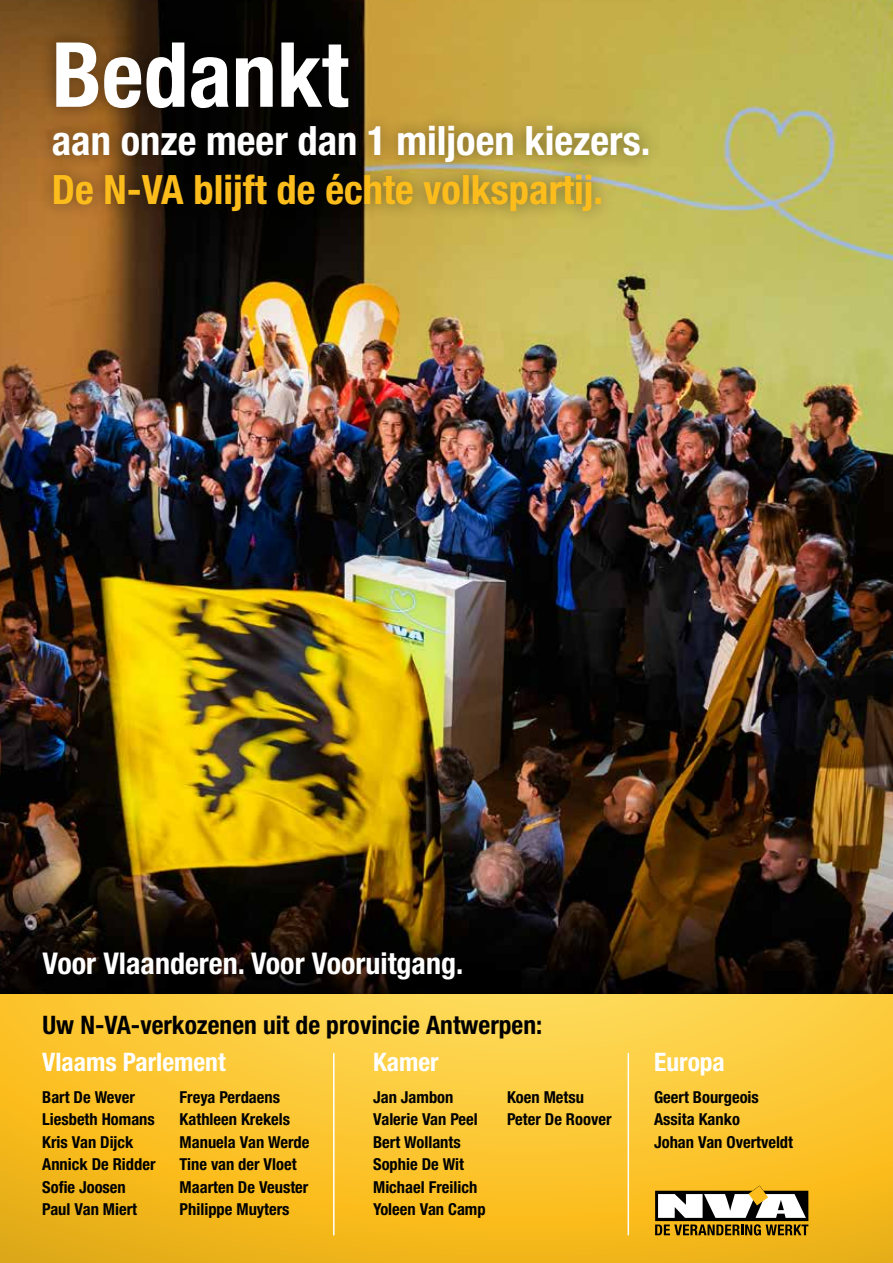
<style>
.page{position:relative;width:893px;height:1263px;background:#fff}
.page>*{position:absolute;margin:0;border:0;box-sizing:border-box;transform-origin:0 0}
.t1{font:700 condensed 90px "Helvetica Neue LT Std";color:#fff}
.t2{font:700 condensed 40.5px "Helvetica Neue LT Std";color:#fcbd1c}
.t3{font:700 condensed 40.5px "Helvetica Neue LT Std";color:#fff}
.t4{font:700 condensed 30px "Helvetica Neue LT Std";color:#fff}
.t5{font:700 condensed 25.5px "Helvetica Neue LT Std";color:#000}
.t6{font:700 condensed 25.5px "Helvetica Neue LT Std";color:#fff}
.t7{font:700 condensed 16.5px/22.5px "Helvetica Neue LT Std";color:#000}
</style>
<div class="page">
<svg style="left:0;top:994px;width:893px;height:269px;background:#f9c42f"></svg>
<svg style="left:655px;top:1185px;width:153px;height:50px"></svg>
<img style="left:0;top:0;width:893px;height:994px">
<div style="left:38px;top:27px;width:626px;height:199px;background:#000;opacity:.4"></div>
<hr style="left:333px;top:1053px;width:2px;height:182px;background:#fff">
<hr style="left:628px;top:1053px;width:1px;height:182px;background:#fff">
<h1 class="t1" style="left:52px;top:20px;width:298px">Bedankt</h1>
<h2 class="t3" style="left:52px;top:116px;width:600px">aan onze meer dan 1 miljoen kiezers.</h2>
<h2 class="t2" style="left:52px;top:165px;width:553px">De N-VA blijft de échte volkspartij.</h2>
<h3 class="t4" style="left:43px;top:945px;width:422px">Voor Vlaanderen. Voor Vooruitgang.</h3>
<h3 class="t5" style="left:43px;top:1009px;width:501px">Uw N-VA-verkozenen uit de provincie Antwerpen:</h3>
<h3 class="t6" style="left:42px;top:1047px;width:185px">Vlaams Parlement</h3>
<h3 class="t6" style="left:373px;top:1047px;width:67px">Kamer</h3>
<h3 class="t6" style="left:654px;top:1047px;width:72px">Europa</h3>
<p class="t7" style="left:654px;top:1085px;width:140px">Geert Bourgeois<br>Assita Kanko<br>Johan Van Overtveldt</p>
<p class="t7" style="left:42px;top:1085px;width:115px">Bart De Wever<br>Liesbeth Homans<br>Kris Van Dijck<br>Annick De Ridder<br>Sofie Joosen<br>Paul Van Miert</p>
<p class="t7" style="left:180px;top:1085px;width:131px">Freya Perdaens<br>Kathleen Krekels<br>Manuela Van Werde<br>Tine van der Vloet<br>Maarten De Veuster<br>Philippe Muyters</p>
<p class="t7" style="left:373px;top:1085px;width:114px">Jan Jambon<br>Valerie Van Peel<br>Bert Wollants<br>Sophie De Wit<br>Michael Freilich<br>Yoleen Van Camp</p>
<p class="t7" style="left:507px;top:1085px;width:106px">Koen Metsu<br>Peter De Roover</p>
</div>
